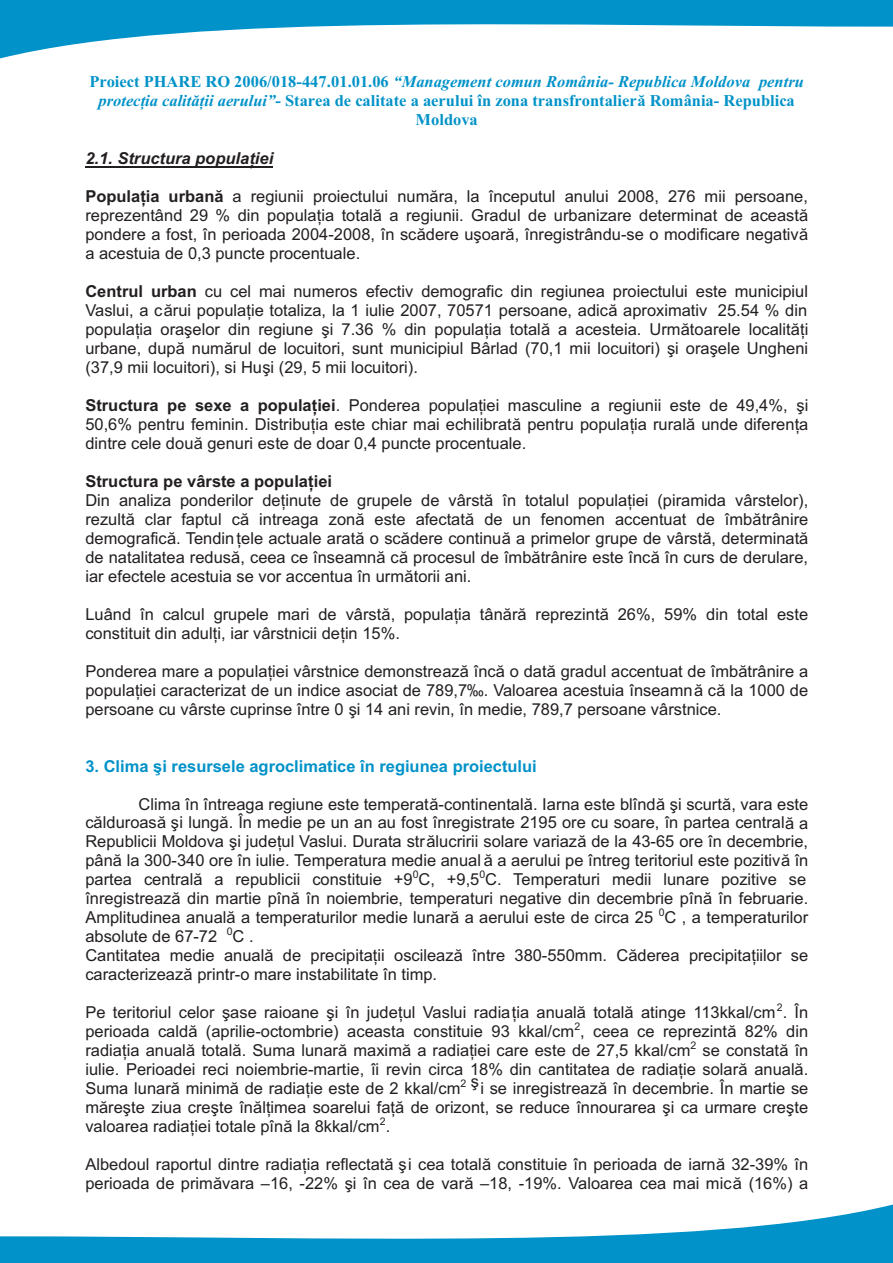
<style>
.page{position:relative;width:893px;height:1263px;background:#fff}
.page>*{position:absolute;margin:0;border:0;box-sizing:border-box;transform-origin:0 0}
.t1{font:16.5px/18.9px "Arial";color:#231f20;text-align:justify}
.t2{font:700 16.5px/18.9px "Times New Roman";color:#0092c8;text-align:center}
.t3{font:700 16.5px "Arial";color:#0092c8}
.t4{font:700 16.5px "Arial";color:#231f20}
.t5{font:italic 700 16.5px "Arial";color:#231f20}
.t6{font:10.5px "Arial";color:#231f20}
.s1{font-style:italic}
.s2{font-weight:700}
.s3{font-size:16.5px}
</style>
<div class="page">
<hr style="left:85px;top:166px;width:188px;height:2px;background:#231f20">
<svg style="left:0;top:0;width:893px;height:58px;fill:#0092c8"></svg>
<svg style="left:0;top:1204px;width:893px;height:59px"></svg>
<p class="t2" style="left:90px;top:73px;width:716px">Proiect PHARE RO 2006/018-447.01.01.06 <span class="s1">“Management comun România- Republica Moldova pentru protecþia calitãþii aerului”</span>- Starea de calitate a aerului în zona transfrontalierã România- Republica<br>Moldova</p>
<p class="t5" style="left:85px;top:152px;width:189px">2.1. Structura populaþiei</p>
<p class="t1" style="left:85px;top:189px;width:724px"><span class="s2">Populaþia urbanã</span> a regiunii proiectului numãra, la începutul anului 2008, 276 mii persoane, reprezentând 29 % din populaþia totalã a regiunii. Gradul de urbanizare determinat de aceastã pondere a fost, în perioada 2004-2008, în scãdere uºoarã, înregistrându-se o modificare negativã a acestuia de 0,3 puncte procentuale.</p>
<p class="t1" style="left:85px;top:283px;width:724px"><span class="s2">Centrul urban</span> cu cel mai numeros efectiv demografic din regiunea proiectului este municipiul Vaslui, a cãrui populaþie totaliza, la 1 iulie 2007, 70571 persoane, adicã aproximativ 25.54 % din populaþia oraºelor din regiune ºi 7.36 % din populaþia totalã a acesteia. Urmãtoarele localitãþi urbane, dupã numãrul de locuitori, sunt municipiul Bârlad (70,1 mii locuitori) ºi oraºele Ungheni (37,9 mii locuitori), si Huºi (29, 5 mii locuitori).</p>
<p class="t1" style="left:85px;top:397px;width:724px"><span class="s2">Structura pe sexe a populaþiei</span>. Ponderea populaþiei masculine a regiunii este de 49,4%, ºi 50,6% pentru feminin. Distribuþia este chiar mai echilibratã pentru populaþia ruralã unde diferenþa dintre cele douã genuri este de doar 0,4 puncte procentuale.</p>
<p class="t4" style="left:85px;top:475px;width:248px">Structura pe vârste a populaþiei</p>
<p class="t1" style="left:85px;top:492px;width:724px">Din analiza ponderilor deþinute de grupele de vârstã în totalul populaþiei (piramida vârstelor), rezultã clar faptul cã intreaga zonã este afectatã de un fenomen accentuat de îmbãtrânire demograficã. Tendinþele actuale aratã o scãdere continuã a primelor grupe de vârstã, determinatã de natalitatea redusã, ceea ce înseamnã cã procesul de îmbãtrânire este încã în curs de derulare, iar efectele acestuia se vor accentua în urmãtorii ani.</p>
<p class="t1" style="left:85px;top:606px;width:724px">Luând în calcul grupele mari de vârstã, populaþia tânãrã reprezintã 26%, 59% din total este constituit din adulþi, iar vârstnicii deþin 15%.</p>
<p class="t1" style="left:85px;top:663px;width:724px">Ponderea mare a populaþiei vârstnice demonstreazã încã o datã gradul accentuat de îmbãtrânire a populaþiei caracterizat de un indice asociat de 789,7‰. Valoarea acestuia înseamnã cã la 1000 de persoane cu vârste cuprinse între 0 ºi 14 ani revin, în medie, 789,7 persoane vârstnice.</p>
<p class="t3" style="left:85px;top:759px;width:453px">3. Clima ºi resursele agroclimatice în regiunea proiectului</p>
<p class="t1" style="left:85px;top:796px;width:724px;text-indent:53px">Clima în întreaga regiune este temperatã-continentalã. Iarna este blîndã ºi scurtã, vara este cãlduroasã ºi lungã. În medie pe un an au fost înregistrate 2195 ore cu soare, în partea centralã a Republicii Moldova ºi judeþul Vaslui. Durata strãlucririi solare variazã de la 43-65 ore în decembrie, pânã la 300-340 ore în iulie. Temperatura medie anual ã a aerului pe întreg teritoriul este pozitivã în partea centralã a republicii constituie +9 C, +9,5 C. Temperaturi medii lunare pozitive se</p>
<p class="t6" style="left:413px;top:870px;width:7px">0</p>
<p class="t6" style="left:479px;top:870px;width:7px">0</p>
<p class="t1" style="left:85px;top:890px;width:724px">înregistreazã din martie pînã în noiembrie, temperaturi negative din decembrie pînã în februarie.<br>Amplitudinea anualã a temperaturilor medie lunarã a aerului este de circa 25</p>
<p class="t6" style="left:659px;top:908px;width:7px">0</p>
<p class="t1" style="left:665px;top:910px;width:145px">C , a temperaturilor</p>
<p class="t1" style="left:85px;top:929px;width:133px">absolute de 67-72</p>
<p class="t6" style="left:227px;top:927px;width:7px">0</p>
<p class="t1" style="left:85px;top:929px;width:724px;text-align:left;text-indent:147px">C .<br>Cantitatea medie anualã de precipitaþii oscileazã între 380-550mm. Cãderea precipitaþiilor se caracterizeazã printr-o mare instabilitate în timp.</p>
<p class="t1" style="left:85px;top:1004px;width:724px">Pe teritoriul celor ºase raioane ºi în judeþul Vaslui radiaþia anualã totalã atinge 113kkal/cm . În</p>
<p class="t6" style="left:777px;top:1003px;width:7px">2</p>
<p class="t1" style="left:85px;top:1023px;width:724px">perioada caldã (aprilie-octombrie) aceasta constituie 93 kkal/cm , ceea ce reprezintã 82% din</p>
<p class="t6" style="left:574px;top:1022px;width:7px">2</p>
<p class="t1" style="left:85px;top:1042px;width:606px">radiaþia anualã totalã. Suma lunarã maximã a radiaþiei care este de 27,5 kkal/cm</p>
<p class="t6" style="left:691px;top:1041px;width:7px">2</p>
<p class="t1" style="left:85px;top:1042px;width:724px;text-indent:617px">se constatã în iulie. Perioadei reci noiembrie-martie, îi revin circa 18% din cantitatea de radiaþie solarã anualã.<br>Suma lunarã minimã de radiaþie este de 2 kkal/cm</p>
<p class="t6" style="left:460px;top:1079px;width:20px">2 <span class="s3">º</span></p>
<p class="t1" style="left:85px;top:1080px;width:724px;text-indent:395px">i se inregistreazã în decembrie. În martie se mãreºte ziua creºte înãlþimea soarelui faþã de orizont, se reduce înnourarea ºi ca urmare creºte valoarea radiaþiei totale pînã la 8kkal/cm .</p>
<p class="t6" style="left:380px;top:1117px;width:7px">2</p>
<p class="t1" style="left:85px;top:1156px;width:724px">Albedoul raportul dintre radiaþia reflectatã ºi cea totalã constituie în perioada de iarnã 32-39% în perioada de primãvara –16, -22% ºi în cea de varã –18, -19%. Valoarea cea mai micã (16%) a</p>
</div>
